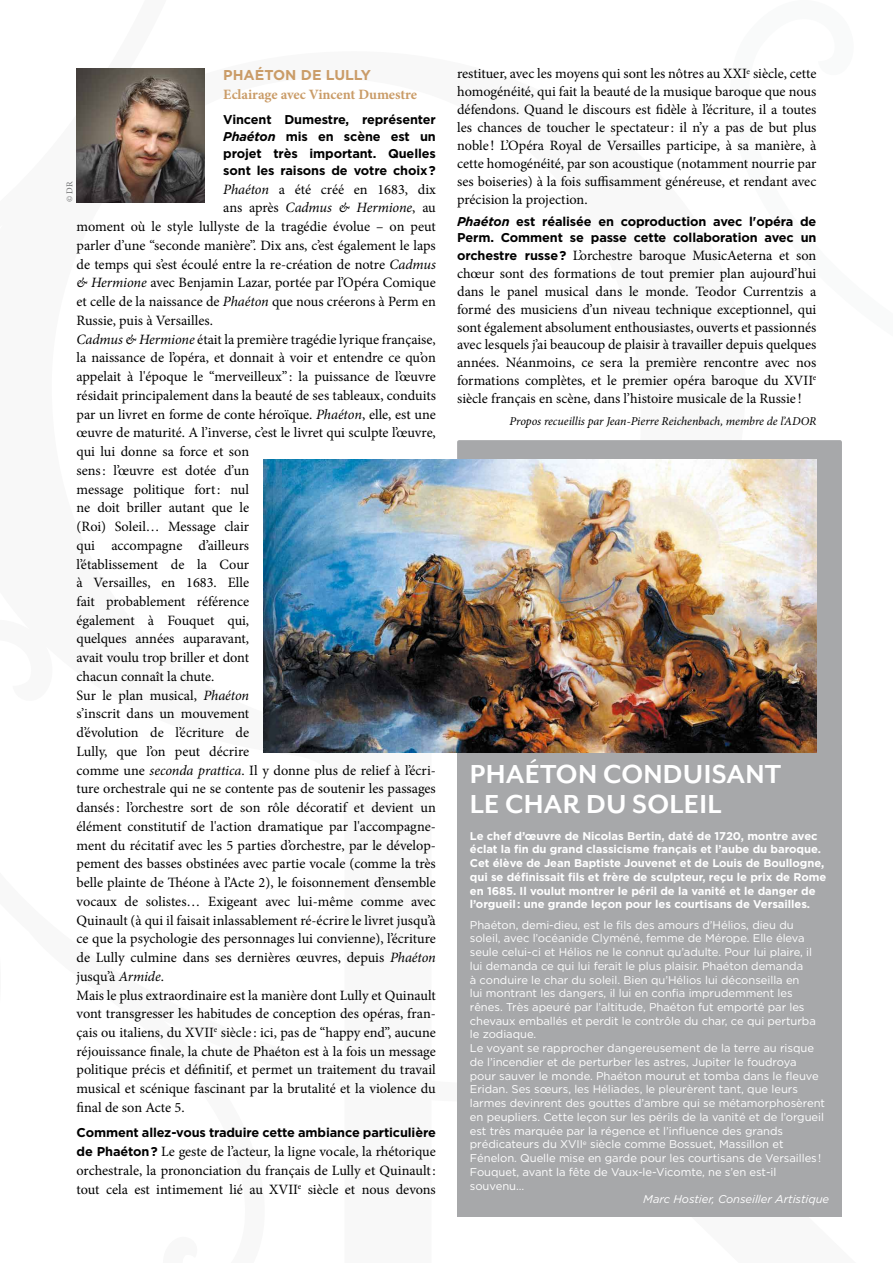
<style>
.page{position:relative;width:893px;height:1263px;background:#fff}
.page>*{position:absolute;margin:0;border:0;box-sizing:border-box;transform-origin:0 0}
.t1{font:700 30px/30.3px "Mr Eaves San OT";letter-spacing:.01em;color:#fff}
.t2{font:14.25px/17.9px "Minion Pro";color:#000;text-align:justify}
.t3{font:700 14.25px "Minion Pro";letter-spacing:-.005em;color:#ca9c68}
.t4{font:italic 14.25px "Minion Pro";letter-spacing:-.005em;color:#000}
.t5{font:700 14.25px "Gotham";color:#ca9c68}
.t6{font:700 12.75px/17px "Gotham";letter-spacing:-.01em;color:#000;text-align:justify}
.t7{font:italic 12px "Minion Pro";letter-spacing:-.005em;color:#000}
.t8{font:11.25px/13.8px "Gotham";letter-spacing:-.005em;color:#fff}
.t9{font:700 11.25px/13.8px "Gotham";letter-spacing:-.005em;color:#fff}
.t10{font:italic 11.25px "Gotham";letter-spacing:-.005em;color:#fff}
.t11{font:9px "Minion Pro";color:#707172}
.s1{font-style:italic}
.s2{font-style:normal}
.s3{font-family:"Gotham";font-weight:700;font-size:12.75px}
</style>
<div class="page">
<div style="left:457px;top:745px;width:385px;height:471px;background:#a7a8aa"></div>
<img style="left:76px;top:68px;width:128px;height:134px">
<div style="left:457px;top:440px;width:385px;height:317px;background:#a7a8aa;border-radius:2px"></div>
<img style="left:264px;top:459px;width:552px;height:294px">
<p class="t5" style="left:223px;top:67px;width:149px">PHAÉTON DE LULLY</p>
<p class="t3" style="left:223px;top:84px;width:195px">Eclairage avec Vincent Dumestre</p>
<p class="t6" style="left:223px;top:111px;width:214px">Vincent Dumestre, représenter <span class="s1">Phaéton</span> mis en scène est un projet très important. Quelles sont les raisons de votre choix?</p>
<p class="t2" style="left:223px;top:180px;width:214px"><span class="s1">Phaéton</span> a été créé en 1683, dix</p>
<p class="t4" style="left:223px;top:198px;width:214px"><span class="s2">ans après</span> Cadmus &amp; Hermione<span class="s2">, au</span></p>
<p class="t2" style="left:77px;top:218px;width:361px">moment où le style lullyste de la tragédie évolue – on peut</p>
<p class="t2" style="left:77px;top:236px;width:361px">parler d’une “seconde manière”. Dix ans, c’est également le laps</p>
<p class="t2" style="left:77px;top:255px;width:361px">de temps qui s’est écoulé entre la re-création de notre <span class="s1">Cadmus</span></p>
<p class="t2" style="left:77px;top:274px;width:361px"><span class="s1">&amp; Hermione</span> avec Benjamin Lazar, portée par l’Opéra Comique</p>
<p class="t2" style="left:77px;top:293px;width:361px">et celle de la naissance de <span class="s1">Phaéton</span> que nous créerons à Perm en</p>
<p class="t2" style="left:77px;top:311px;width:138px">Russie, puis à Versailles.</p>
<p class="t2" style="left:77px;top:330px;width:361px"><span class="s1">Cadmus &amp; Hermione</span> était la première tragédie lyrique française,</p>
<p class="t2" style="left:77px;top:349px;width:361px">la naissance de l’opéra, et donnait à voir et entendre ce qu’on</p>
<p class="t2" style="left:77px;top:368px;width:361px">appelait à l'époque le “merveilleux” : la puissance de l’œuvre</p>
<p class="t2" style="left:77px;top:386px;width:361px">résidait principalement dans la beauté de ses tableaux, conduits</p>
<p class="t2" style="left:77px;top:405px;width:361px">par un livret en forme de conte héroïque. <span class="s1">Phaéton</span>, elle, est une</p>
<p class="t2" style="left:77px;top:424px;width:361px">œuvre de maturité. A l’inverse, c’est le livret qui sculpte l’œuvre,</p>
<p class="t2" style="left:77px;top:443px;width:174px">qui lui donne sa force et son</p>
<p class="t2" style="left:77px;top:461px;width:174px">sens: l’œuvre est dotée d’un</p>
<p class="t2" style="left:77px;top:480px;width:174px">message politique fort: nul</p>
<p class="t2" style="left:77px;top:499px;width:174px">ne doit briller autant que le</p>
<p class="t2" style="left:77px;top:518px;width:174px">(Roi) Soleil… Message clair</p>
<p class="t2" style="left:77px;top:536px;width:174px">qui accompagne d’ailleurs</p>
<p class="t2" style="left:77px;top:555px;width:174px">l’établissement de la Cour</p>
<p class="t2" style="left:77px;top:574px;width:174px">à Versailles, en 1683. Elle</p>
<p class="t2" style="left:77px;top:593px;width:174px">fait probablement référence</p>
<p class="t2" style="left:77px;top:611px;width:174px">également à Fouquet qui,</p>
<p class="t2" style="left:77px;top:630px;width:174px">quelques années auparavant,</p>
<p class="t2" style="left:77px;top:649px;width:174px">avait voulu trop briller et dont</p>
<p class="t2" style="left:77px;top:667px;width:139px">chacun connaît la chute.</p>
<p class="t2" style="left:77px;top:686px;width:174px">Sur le plan musical, <span class="s1">Phaéton</span></p>
<p class="t2" style="left:77px;top:705px;width:174px">s’inscrit dans un mouvement</p>
<p class="t2" style="left:77px;top:724px;width:174px">d’évolution de l’écriture de</p>
<p class="t2" style="left:77px;top:742px;width:174px">Lully, que l’on peut décrire</p>
<p class="t2" style="left:77px;top:761px;width:361px">comme une <span class="s1">seconda prattica</span>. Il y donne plus de relief à l’écri-</p>
<p class="t2" style="left:77px;top:780px;width:361px">ture orchestrale qui ne se contente pas de soutenir les passages</p>
<p class="t2" style="left:77px;top:799px;width:361px">dansés: l’orchestre sort de son rôle décoratif et devient un</p>
<p class="t2" style="left:77px;top:817px;width:361px">élément constitutif de l'action dramatique par l'accompagne-</p>
<p class="t2" style="left:77px;top:836px;width:361px">ment du récitatif avec les 5 parties d’orchestre, par le dévelop-</p>
<p class="t2" style="left:77px;top:855px;width:361px">pement des basses obstinées avec partie vocale (comme la très</p>
<p class="t2" style="left:77px;top:874px;width:361px">belle plainte de Théone à l’Acte 2), le foisonnement d’ensemble</p>
<p class="t2" style="left:77px;top:892px;width:361px">vocaux de solistes… Exigeant avec lui-même comme avec</p>
<p class="t2" style="left:77px;top:911px;width:361px">Quinault (à qui il faisait inlassablement ré-écrire le livret jusqu’à</p>
<p class="t2" style="left:77px;top:930px;width:361px">ce que la psychologie des personnages lui convienne), l’écriture</p>
<p class="t2" style="left:77px;top:949px;width:361px">de Lully culmine dans ses dernières œuvres, depuis <span class="s1">Phaéton</span></p>
<p class="t2" style="left:77px;top:967px;width:89px">jusqu’à <span class="s1">Armide</span>.</p>
<p class="t2" style="left:77px;top:986px;width:361px">Mais le plus extraordinaire est la manière dont Lully et Quinault</p>
<p class="t2" style="left:77px;top:1005px;width:361px">vont transgresser les habitudes de conception des opéras, fran-</p>
<p class="t2" style="left:77px;top:1023px;width:361px">çais ou italiens, du XVII<sup>e</sup> siècle : ici, pas de “happy end”, aucune</p>
<p class="t2" style="left:77px;top:1042px;width:361px">réjouissance finale, la chute de Phaéton est à la fois un message</p>
<p class="t2" style="left:77px;top:1061px;width:361px">politique précis et définitif, et permet un traitement du travail</p>
<p class="t2" style="left:77px;top:1080px;width:361px">musical et scénique fascinant par la brutalité et la violence du</p>
<p class="t2" style="left:77px;top:1098px;width:110px">final de son Acte 5.</p>
<p class="t6" style="left:77px;top:1124px;width:361px">Comment allez-vous traduire cette ambiance particulière</p>
<p class="t2" style="left:77px;top:1142px;width:361px;line-height:18.8px"><span class="s3">de Phaéton?</span> Le geste de l’acteur, la ligne vocale, la rhétorique orchestrale, la prononciation du français de Lully et Quinault: tout cela est intimement lié au XVII<sup>e</sup> siècle et nous devons</p>
<p class="t11" style="left:64px;top:202px;width:22px;rotate:-90deg">© DR</p>
<p class="t2" style="left:457px;top:65px;width:361px">restituer, avec les moyens qui sont les nôtres au XXI<sup>e</sup> siècle, cette homogénéité, qui fait la beauté de la musique baroque que nous défendons. Quand le discours est fidèle à l’écriture, il a toutes les chances de toucher le spectateur: il n’y a pas de but plus noble ! L’Opéra Royal de Versailles participe, à sa manière, à cette homogénéité, par son acoustique (notamment nourrie par ses boiseries) à la fois suffisamment généreuse, et rendant avec précision la projection.</p>
<p class="t6" style="left:457px;top:213px;width:361px;line-height:16px"><span class="s1">Phaéton</span> est réalisée en coproduction avec l'opéra de<br>Perm. Comment se passe cette collaboration avec un</p>
<p class="t2" style="left:457px;top:247px;width:361px"><span class="s3">orchestre russe?</span> L’orchestre baroque MusicAeterna et son chœur sont des formations de tout premier plan aujourd’hui dans le panel musical dans le monde. Teodor Currentzis a formé des musiciens d’un niveau technique exceptionnel, qui sont également absolument enthousiastes, ouverts et passionnés avec lesquels j’ai beaucoup de plaisir à travailler depuis quelques années. Néanmoins, ce sera la première rencontre avec nos formations complètes, et le premier opéra baroque du XVII<sup>e </sup>siècle français en scène, dans l’histoire musicale de la Russie !</p>
<p class="t7" style="left:510px;top:412px;width:308px">Propos recueillis par Jean-Pierre Reichenbach, membre de l’ADOR</p>
<h1 class="t1" style="left:470px;top:759px;width:313px">PHAÉTON CONDUISANT<br>LE CHAR DU SOLEIL</h1>
<p class="t9" style="left:470px;top:828px;width:358px">Le chef d’œuvre de Nicolas Bertin, daté de 1720, montre avec éclat la fin du grand classicisme français et l’aube du baroque.<br>Cet élève de Jean Baptiste Jouvenet et de Louis de Boullogne, qui se définissait fils et frère de sculpteur, reçu le prix de Rome en 1685. Il voulut montrer le péril de la vanité et le danger de l’orgueil: une grande leçon pour les courtisans de Versailles.</p>
<p class="t8" style="left:470px;top:917px;width:357px">Phaéton, demi-dieu, est le fils des amours d’Hélios, dieu du soleil, avec l’océanide Clyméné, femme de Mérope. Elle éleva seule celui-ci et Hélios ne le connut qu’adulte. Pour lui plaire, il lui demanda ce qui lui ferait le plus plaisir. Phaéton demanda<br>à conduire le char du soleil. Bien qu’Hélios lui déconseilla en<br>lui montrant les dangers, il lui en confia imprudemment les rênes. Très apeuré par l’altitude, Phaéton fut emporté par les chevaux emballés et perdit le contrôle du char, ce qui perturba le zodiaque.<br>Le voyant se rapprocher dangereusement de la terre au risque de l’incendier et de perturber les astres, Jupiter le foudroya pour sauver le monde. Phaéton mourut et tomba dans le fleuve Eridan. Ses sœurs, les Héliades, le pleurèrent tant, que leurs larmes devinrent des gouttes d’ambre qui se métamorphosèrent en peupliers. Cette leçon sur les périls de la vanité et de l’orgueil est très marquée par la régence et l’influence des grands prédicateurs du XVII<sup>e</sup> siècle comme Bossuet, Massillon et Fénelon. Quelle mise en garde pour les courtisans de Versailles!<br>Fouquet, avant la fête de Vaux-le-Vicomte, ne s’en est-il souvenu…</p>
<p class="t10" style="left:643px;top:1193px;width:187px">Marc Hostier, Conseiller Artistique</p>
</div>
